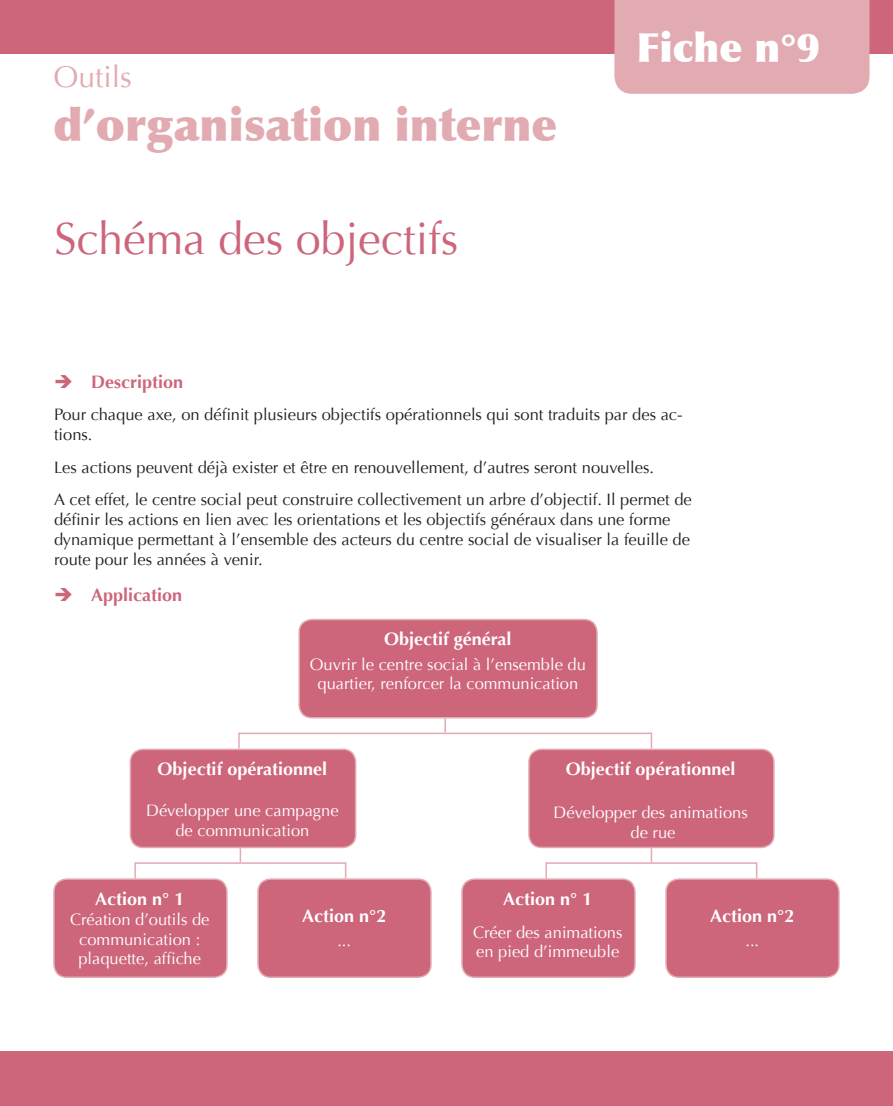
<style>
.page{position:relative;width:893px;height:1106px;background:#fff}
.page>*{position:absolute;margin:0;border:0;box-sizing:border-box;transform-origin:0 0}
.t1{font:900 45px "Optima";color:#e2abb2}
.t2{font:45px "Optima";color:#cd657b}
.t3{font:900 40.05px "Optima";color:#fff}
.t4{font:30px "Optima";color:#e2abb2}
.t5{font:700 18px "Optima";color:#fff}
.t6{font:700 18px "Optima";color:#cd657b}
.t7{font:16.5px/19.8px "Optima";color:#231f20}
.t8{font:16.5px/19.8px "Optima";color:#fff;text-align:center}
</style>
<div class="page">
<div style="left:0;top:1052px;width:893px;height:54px;background:#cd657b"></div>
<div style="left:0;top:0;width:893px;height:53px;background:#cd657b"></div>
<div style="left:615px;top:0;width:254px;height:94px;background:#e2abb2"></div>
<div style="left:258px;top:879px;width:173px;height:98px;background:#cd657b;border-radius:13px"></div>
<div style="left:257px;top:878px;width:175px;height:100px;border:2px solid #e2abb2;border-radius:13px"></div>
<div style="left:462px;top:879px;width:173px;height:98px;background:#cd657b;border-radius:13px"></div>
<div style="left:461px;top:878px;width:175px;height:100px;border:2px solid #e2abb2;border-radius:13px"></div>
<div style="left:54px;top:879px;width:173px;height:98px;background:#cd657b;border-radius:13px"></div>
<div style="left:53px;top:878px;width:175px;height:100px;border:2px solid #e2abb2;border-radius:13px"></div>
<div style="left:666px;top:879px;width:173px;height:98px;background:#cd657b;border-radius:13px"></div>
<div style="left:665px;top:878px;width:175px;height:100px;border:2px solid #e2abb2;border-radius:13px"></div>
<div style="left:529px;top:749px;width:245px;height:98px;background:#cd657b;border-radius:13px"></div>
<div style="left:528px;top:748px;width:247px;height:100px;border:2px solid #e2abb2;border-radius:13px"></div>
<div style="left:130px;top:749px;width:226px;height:98px;background:#cd657b;border-radius:13px"></div>
<div style="left:130px;top:748px;width:226px;height:100px;border:2px solid #e2abb2;border-radius:13px"></div>
<div style="left:299px;top:619px;width:298px;height:98px;background:#cd657b;border-radius:13px"></div>
<div style="left:298px;top:619px;width:300px;height:99px;border:2px solid #e2abb2;border-radius:13px"></div>
<hr style="left:239px;top:732px;width:412px;height:2px;background:#e2abb2">
<svg style="left:238px;top:732px;width:2px;height:16px"></svg>
<svg style="left:651px;top:732px;width:1px;height:16px"></svg>
<svg style="left:444px;top:718px;width:2px;height:14px"></svg>
<hr style="left:546px;top:862px;width:211px;height:1px;background:#e2abb2">
<svg style="left:545px;top:862px;width:2px;height:16px"></svg>
<svg style="left:756px;top:862px;width:1px;height:16px"></svg>
<svg style="left:651px;top:848px;width:1px;height:14px"></svg>
<hr style="left:135px;top:862px;width:211px;height:1px;background:#e2abb2">
<svg style="left:134px;top:862px;width:2px;height:16px"></svg>
<svg style="left:345px;top:862px;width:1px;height:16px"></svg>
<svg style="left:240px;top:848px;width:1px;height:14px"></svg>
<h3 class="t4" style="left:53px;top:60px;width:80px">Outils</h3>
<h1 class="t1" style="left:53px;top:98px;width:505px">d’organisation interne</h1>
<h1 class="t2" style="left:54px;top:213px;width:406px">Schéma des objectifs</h1>
<h2 class="t3" style="left:636px;top:24px;width:186px">Fiche n°9</h2>
<h2 class="t3" style="left:797px;top:24px;width:49px">10</h2>
<p class="t6" style="left:54px;top:371px;width:131px">➔ Description</p>
<p class="t7" style="left:54px;top:405px;width:630px">Pour chaque axe, on définit plusieurs objectifs opérationnels qui sont traduits par des ac&shy;tions.</p>
<p class="t7" style="left:54px;top:451px;width:639px;line-height:32.5px">Les actions peuvent déjà exister et être en renouvellement, d’autres seront nouvelles.<br>A cet effet, le centre social peut construire collectivement un arbre d’objectif. Il permet de</p>
<p class="t7" style="left:54px;top:510px;width:637px">définir les actions en lien avec les orientations et les objectifs généraux dans une forme dynamique permettant à l’ensemble des acteurs du centre social de visualiser la feuille de route pour les années à venir.</p>
<p class="t6" style="left:54px;top:585px;width:130px">➔ Application</p>
<p class="t5" style="left:384px;top:629px;width:129px">Objectif général</p>
<p class="t8" style="left:310px;top:654px;width:277px">Ouvrir le centre social à l’ensemble du quartier, renforcer la communication</p>
<p class="t5" style="left:158px;top:758px;width:171px">Objectif opérationnel</p>
<p class="t8" style="left:146px;top:801px;width:194px">Développer une campagne de communication</p>
<p class="t5" style="left:566px;top:758px;width:171px">Objectif opérationnel</p>
<p class="t8" style="left:554px;top:802px;width:196px">Développer des animations de rue</p>
<p class="t5" style="left:95px;top:888px;width:91px">Action n° 1</p>
<p class="t8" style="left:70px;top:909px;width:141px">Création d’outils de communication : plaquette, affiche</p>
<p class="t5" style="left:710px;top:905px;width:86px">Action n°2</p>
<p class="t5" style="left:503px;top:888px;width:91px">Action n° 1</p>
<p class="t8" style="left:473px;top:922px;width:151px;text-align:left">Créer des animations en pied d’immeuble</p>
<p class="t5" style="left:302px;top:905px;width:86px">Action n°2</p>
<p class="t8" style="left:337px;top:931px;width:15px">...</p>
<p class="t8" style="left:745px;top:931px;width:15px">...</p>
</div>
